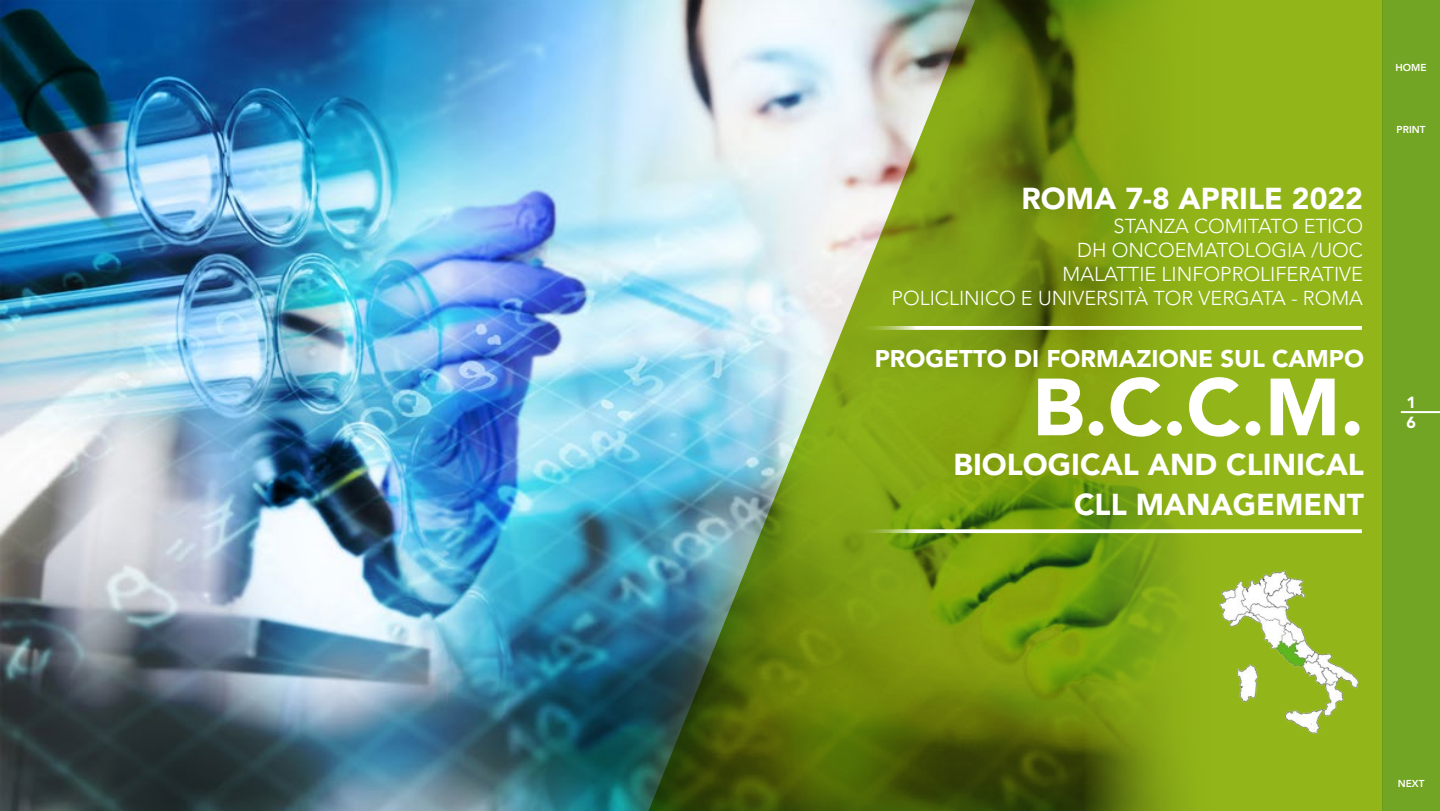
<style>
.page{position:relative;width:1440px;height:811px;background:#fff}
.page>*{position:absolute;margin:0;border:0;box-sizing:border-box;transform-origin:0 0}
.t1{font:900 80px "Avenir LT Std";color:#fff}
.t2{font:900 30px/40px "Avenir LT Std";color:#fff;text-align:right}
.t3{font:900 24px "Avenir LT Std";color:#fff}
.t4{font:300 20px/24px "Avenir LT Std";color:#fff;text-align:right}
.t5{font:900 16px/20.2px "Avenir LT Std";color:#fff}
.t6{font:800 10px "Avenir LT Std";color:#fff}
</style>
<div class="page">
<img style="left:0;top:0;width:649px;height:811px">
<div style="left:1382px;top:0;width:58px;height:811px;background:#72a523"></div>
<hr style="left:1402px;top:411px;width:38px;height:2px;background:#fff">
<img style="left:649px;top:0;width:733px;height:811px">
<img style="left:1203px;top:564px;width:160px;height:175px">
<svg style="left:855px;top:326px;width:507px;height:4px"></svg>
<svg style="left:855px;top:529px;width:507px;height:4px"></svg>
<h2 class="t2" style="left:1022px;top:179px;width:343px">ROMA 7-8 APRILE 2022</h2>
<p class="t4" style="left:892px;top:214px;width:473px">STANZA COMITATO ETICO<br>DH ONCOEMATOLOGIA /UOC<br>MALATTIE LINFOPROLIFERATIVE<br>POLICLINICO E UNIVERSITÀ TOR VERGATA - ROMA</p>
<p class="t3" style="left:875px;top:344px;width:491px">PROGETTO DI FORMAZIONE SUL CAMPO</p>
<h1 class="t1" style="left:1032px;top:359px;width:333px">B.C.C.M.</h1>
<h2 class="t2" style="left:954px;top:445px;width:412px">BIOLOGICAL AND CLINICAL<br>CLL MANAGEMENT</h2>
<p class="t6" style="left:1396px;top:62px;width:33px">HOME</p>
<p class="t6" style="left:1397px;top:124px;width:30px">PRINT</p>
<p class="t5" style="left:1406px;top:392px;width:11px">1<br>6</p>
<p class="t6" style="left:1398px;top:777px;width:28px">NEXT</p>
</div>
